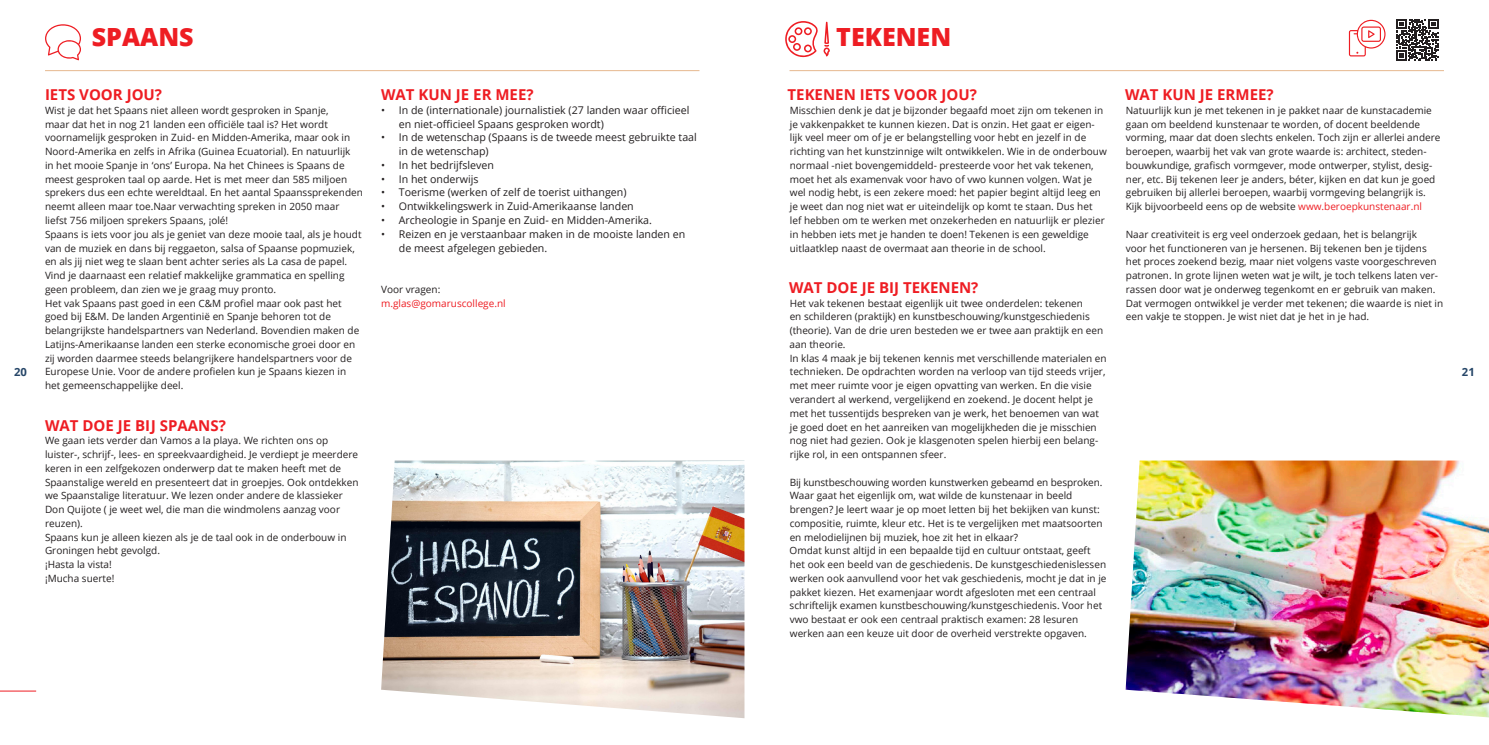
<style>
.page{position:relative;width:1489px;height:745px;background:#fff}
.page>*{position:absolute;margin:0;border:0;box-sizing:border-box;transform-origin:0 0}
.t1{font:800 25px "Open Sans";color:#ee1d23}
.t2{font:700 15px "Open Sans";color:#ee1d23}
.t3{font:700 11.25px "Open Sans";color:#264668}
.t4{font:10.62px/13.8px "Open Sans";color:#231f20}
.t5{font:10px/13.8px "Open Sans";color:#231f20}
.t6{font:10px "Open Sans";color:#ee1d23}
.s1{color:#ee1d23}
</style>
<div class="page">
<svg style="left:45px;top:24px;width:36px;height:36px"></svg>
<svg style="left:785px;top:21px;width:44px;height:37px"></svg>
<hr style="left:0;top:690px;width:36px;height:1px;background:#ee1d23">
<svg style="left:1348px;top:20px;width:37px;height:36px"></svg>
<img style="left:381px;top:460px;width:363px;height:257px">
<img style="left:1125px;top:460px;width:363px;height:257px">
<svg style="left:1396px;top:19px;width:41px;height:42px"></svg>
<hr style="left:45px;top:70px;width:654px;height:1px;background:#e6b88f">
<hr style="left:789px;top:70px;width:654px;height:1px;background:#e6b88f">
<p class="t1" style="left:92px;top:18px;width:103px">SPAANS</p>
<p class="t1" style="left:836px;top:18px;width:116px">TEKENEN</p>
<p class="t2" style="left:45px;top:84px;width:119px">IETS VOOR JOU?</p>
<p class="t5" style="left:45px;top:103px;width:319px">Wist je dat het Spaans niet alleen wordt gesproken in Spanje,<br>maar dat het in nog 21 landen een officiële taal is? Het wordt voornamelijk gesproken in Zuid- en Midden-Amerika, maar ook in Noord-Amerika en zelfs in Afrika (Guinea Ecuatorial). En natuurlijk<br>in het mooie Spanje in ‘ons’ Europa. Na het Chinees is Spaans de meest gesproken taal op aarde. Het is met meer dan 585 miljoen sprekers dus een echte wereldtaal. En het aantal Spaanssprekenden neemt alleen maar toe.Naar verwachting spreken in 2050 maar liefst 756 miljoen sprekers Spaans, ¡olé!</p>
<p class="t5" style="left:45px;top:227px;width:318px">Spaans is iets voor jou als je geniet van deze mooie taal, als je houdt van de muziek en dans bij reggaeton, salsa of Spaanse popmuziek, en als jij niet weg te slaan bent achter series als La casa de papel.<br>Vind je daarnaast een relatief makkelijke grammatica en spelling geen probleem, dan zien we je graag muy pronto.</p>
<p class="t5" style="left:45px;top:295px;width:316px">Het vak Spaans past goed in een C&amp;M profiel maar ook past het goed bij E&amp;M. De landen Argentinië en Spanje behoren tot de belangrijkste handelspartners van Nederland. Bovendien maken de Latijns-Amerikaanse landen een sterke economische groei door en zij worden daarmee steeds belangrijkere handelspartners voor de Europese Unie. Voor de andere profielen kun je Spaans kiezen in het gemeenschappelijke deel.</p>
<p class="t2" style="left:45px;top:414px;width:182px">WAT DOE JE BĲ SPAANS?</p>
<p class="t5" style="left:45px;top:433px;width:315px">We gaan iets verder dan Vamos a la playa. We richten ons op luister-, schrijf-, lees- en spreekvaardigheid. Je verdiept je meerdere keren in een zelfgekozen onderwerp dat te maken heeft met de Spaanstalige wereld en presenteert dat in groepjes. Ook ontdekken we Spaanstalige literatuur. We lezen onder andere de klassieker Don Quijote ( je weet wel, die man die windmolens aanzag voor reuzen).</p>
<p class="t5" style="left:45px;top:529px;width:303px">Spaans kun je alleen kiezen als je de taal ook in de onderbouw in<br>Groningen hebt gevolgd.</p>
<p class="t5" style="left:45px;top:557px;width:68px">¡Hasta la vista!</p>
<p class="t5" style="left:45px;top:570px;width:71px">¡Mucha suerte!</p>
<p class="t2" style="left:787px;top:84px;width:191px">TEKENEN IETS VOOR JOU?</p>
<p class="t5" style="left:789px;top:103px;width:318px">Misschien denk je dat je bijzonder begaafd moet zijn om tekenen in je vakkenpakket te kunnen kiezen. Dat is onzin. Het gaat er eigen&shy;lijk veel meer om of je er belangstelling voor hebt en jezelf in de richting van het kunstzinnige wilt ontwikkelen. Wie in de onderbouw normaal -niet bovengemiddeld- presteerde voor het vak tekenen, moet het als examenvak voor havo of vwo kunnen volgen. Wat je wel nodig hebt, is een zekere moed: het papier begint altijd leeg en je weet dan nog niet wat er uiteindelijk op komt te staan. Dus het<br>lef hebben om te werken met onzekerheden en natuurlijk er plezier in hebben iets met je handen te doen! Tekenen is een geweldige uitlaatklep naast de overmaat aan theorie in de school.</p>
<p class="t2" style="left:789px;top:276px;width:191px">WAT DOE JE BIJ TEKENEN?</p>
<p class="t5" style="left:789px;top:295px;width:315px">Het vak tekenen bestaat eigenlijk uit twee onderdelen: tekenen<br>en schilderen (praktijk) en kunstbeschouwing/kunstgeschiedenis (theorie). Van de drie uren besteden we er twee aan praktijk en een aan theorie.</p>
<p class="t5" style="left:789px;top:350px;width:318px">In klas 4 maak je bij tekenen kennis met verschillende materialen en technieken. De opdrachten worden na verloop van tijd steeds vrijer, met meer ruimte voor je eigen opvatting van werken. En die visie verandert al werkend, vergelijkend en zoekend. Je docent helpt je met het tussentijds bespreken van je werk, het benoemen van wat je goed doet en het aanreiken van mogelijkheden die je misschien nog niet had gezien. Ook je klasgenoten spelen hierbij een belang&shy;rijke rol, in een ontspannen sfeer.</p>
<p class="t5" style="left:789px;top:474px;width:314px">Bij kunstbeschouwing worden kunstwerken gebeamd en besproken.<br>Waar gaat het eigenlijk om, wat wilde de kunstenaar in beeld brengen? Je leert waar je op moet letten bij het bekijken van kunst: compositie, ruimte, kleur etc. Het is te vergelijken met maatsoorten en melodielijnen bij muziek, hoe zit het in elkaar?</p>
<p class="t5" style="left:789px;top:543px;width:318px">Omdat kunst altijd in een bepaalde tijd en cultuur ontstaat, geeft het ook een beeld van de geschiedenis. De kunstgeschiedenislessen werken ook aanvullend voor het vak geschiedenis, mocht je dat in je pakket kiezen. Het examenjaar wordt afgesloten met een centraal schriftelijk examen kunstbeschouwing/kunstgeschiedenis. Voor het vwo bestaat er ook een centraal praktisch examen: 28 lesuren werken aan een keuze uit door de overheid verstrekte opgaven.</p>
<p class="t2" style="left:381px;top:84px;width:154px">WAT KUN JE ER MEE?</p>
<p class="t4" style="left:399px;top:103px;width:292px;text-indent:-18px">• In de (internationale) journalistiek (27 landen waar officieel en niet-officieel Spaans gesproken wordt)</p>
<p class="t4" style="left:399px;top:130px;width:299px;text-indent:-18px">• In de wetenschap (Spaans is de tweede meest gebruikte taal in de wetenschap)</p>
<p class="t4" style="left:381px;top:158px;width:114px">• In het bedrijfsleven</p>
<p class="t4" style="left:381px;top:171px;width:99px">• In het onderwijs</p>
<p class="t4" style="left:381px;top:185px;width:247px">• Toerisme (werken of zelf de toerist uithangen)</p>
<p class="t4" style="left:381px;top:199px;width:254px">• Ontwikkelingswerk in Zuid-Amerikaanse landen</p>
<p class="t4" style="left:381px;top:213px;width:271px">• Archeologie in Spanje en Zuid- en Midden-Amerika.</p>
<p class="t4" style="left:399px;top:226px;width:288px;text-indent:-18px">• Reizen en je verstaanbaar maken in de mooiste landen en de meest afgelegen gebieden.</p>
<p class="t5" style="left:381px;top:282px;width:61px">Voor vragen:</p>
<p class="t6" style="left:381px;top:296px;width:126px">m.glas@gomaruscollege.nl</p>
<p class="t2" style="left:1124px;top:84px;width:150px">WAT KUN JE ERMEE?</p>
<p class="t5" style="left:1125px;top:103px;width:316px">Natuurlijk kun je met tekenen in je pakket naar de kunstacademie gaan om beeldend kunstenaar te worden, of docent beeldende vorming, maar dat doen slechts enkelen. Toch zijn er allerlei andere beroepen, waarbij het vak van grote waarde is: architect, steden&shy;bouwkundige, grafisch vormgever, mode ontwerper, stylist, desig&shy;ner, etc. Bij tekenen leer je anders, béter, kijken en dat kun je goed gebruiken bij allerlei beroepen, waarbij vormgeving belangrijk is.<br>Kijk bijvoorbeeld eens op de website <span class="s1">www.beroepkunstenaar.nl</span></p>
<p class="t5" style="left:1125px;top:227px;width:319px">Naar creativiteit is erg veel onderzoek gedaan, het is belangrijk<br>voor het functioneren van je hersenen. Bij tekenen ben je tijdens het proces zoekend bezig, maar niet volgens vaste voorgeschreven patronen. In grote lijnen weten wat je wilt, je toch telkens laten ver&shy;rassen door wat je onderweg tegenkomt en er gebruik van maken.<br>Dat vermogen ontwikkel je verder met tekenen; die waarde is niet in een vakje te stoppen. Je wist niet dat je het in je had.</p>
<p class="t3" style="left:14px;top:364px;width:14px">20</p>
<p class="t3" style="left:1461px;top:364px;width:14px">21</p>
</div>
